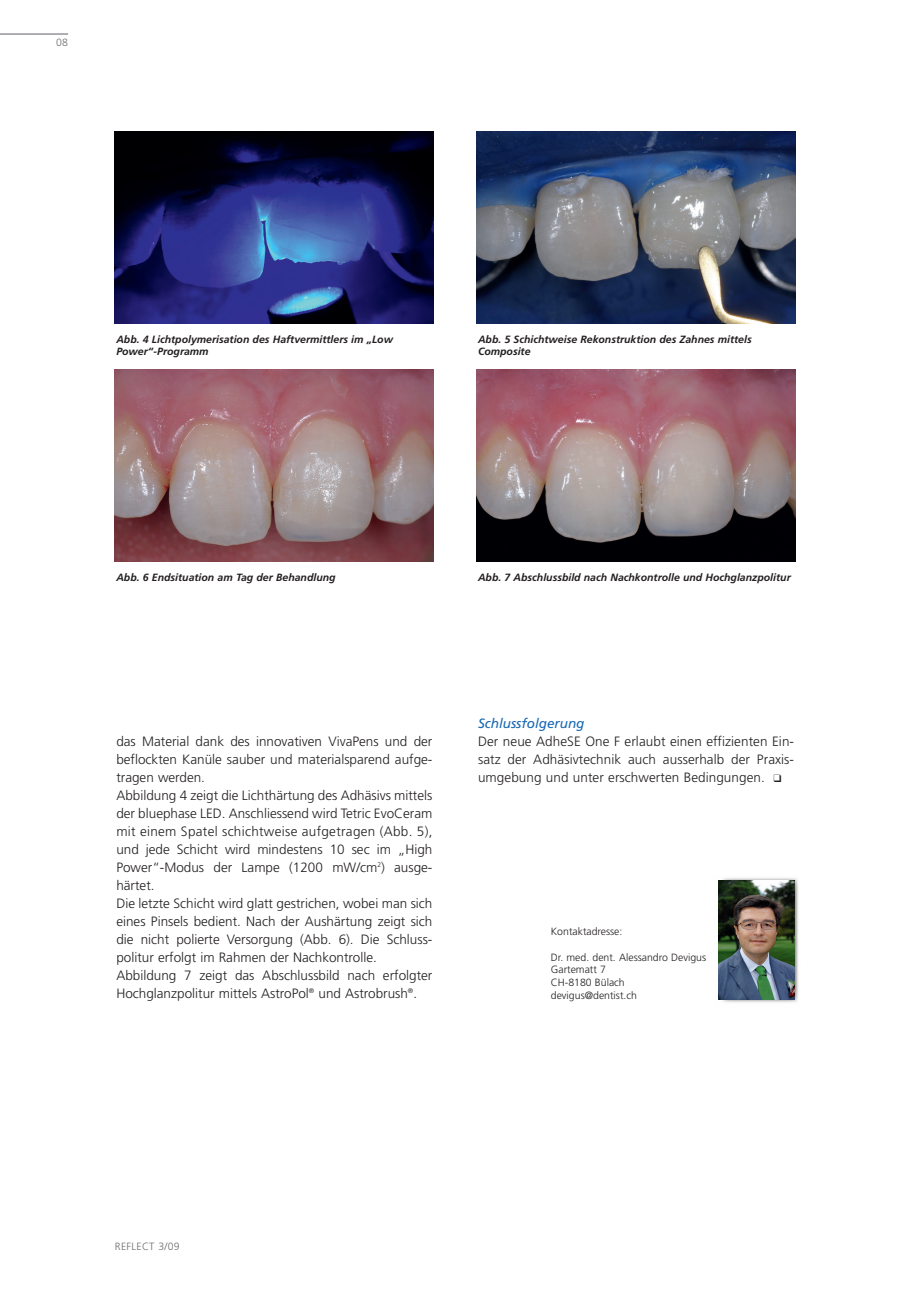
<style>
.page{position:relative;width:919px;height:1289px;background:#fff}
.page>*{position:absolute;margin:0;border:0;box-sizing:border-box;transform-origin:0 0}
.t1{font:300 13.5px/18px "Frutiger";color:#231f20}
.t2{font:italic 700 10.5px/12px "Frutiger";color:#231f20}
.t3{font:300 10.5px/12.6px "Frutiger";color:#231f20}
.t4{font:300 10.5px "Frutiger";letter-spacing:.03em;color:#6c6d70}
.s1{font-weight:400;font-style:italic;color:#1768b4}
</style>
<div class="page">
<hr style="left:0;top:33px;width:68px;height:2px;background:#939598">
<img style="left:115px;top:132px;width:319px;height:191px">
<img style="left:115px;top:370px;width:319px;height:191px">
<img style="left:476px;top:132px;width:319px;height:191px">
<img style="left:476px;top:370px;width:319px;height:191px">
<img style="left:718px;top:878px;width:80px;height:125px">
<img style="left:718px;top:880px;width:76px;height:119px">
<p class="t4" style="left:56px;top:38px;width:13px">08</p>
<p class="t2" style="left:116px;top:334px;width:278px">Abb. 4 Lichtpolymerisation des Haftvermittlers im „Low<br>Power“-Programm</p>
<p class="t2" style="left:478px;top:334px;width:275px">Abb. 5 Schichtweise Rekonstruktion des Zahnes mittels<br>Composite</p>
<p class="t2" style="left:116px;top:572px;width:221px">Abb. 6 Endsituation am Tag der Behandlung</p>
<p class="t2" style="left:478px;top:572px;width:314px">Abb. 7 Abschlussbild nach Nachkontrolle und Hochglanzpolitur</p>
<p class="t1" style="left:116px;top:733px;width:317px">das Material dank des innovativen VivaPens und der beflockten Kanüle sauber und materialsparend aufge&shy;tragen werden.<br>Abbildung 4 zeigt die Lichthärtung des Adhäsivs mittels der bluephase LED. Anschliessend wird Tetric EvoCeram mit einem Spatel schichtweise aufgetragen (Abb. 5), und jede Schicht wird mindestens 10 sec im „High Power“-Modus der Lampe (1200 mW/cm<sup>2</sup>) ausge - härtet.<br>Die letzte Schicht wird glatt gestrichen, wobei man sich eines Pinsels bedient. Nach der Aushärtung zeigt sich die nicht polierte Versorgung (Abb. 6). Die Schluss - politur erfolgt im Rahmen der Nachkontrolle.<br>Abbildung 7 zeigt das Abschlussbild nach erfolgter Hoch glanzpolitur mittels AstroPol<sup>®</sup> und Astrobrush<sup>®</sup>.</p>
<p class="t1" style="left:478px;top:715px;width:317px"><span class="s1">Schlussfolgerung<br></span>Der neue AdheSE One F erlaubt einen effizienten Ein - satz der Adhäsivtechnik auch ausserhalb der Praxis - umgebung und unter erschwerten Be din gungen. ❑</p>
<p class="t3" style="left:551px;top:926px;width:73px">Kontaktadresse:</p>
<p class="t3" style="left:551px;top:951px;width:157px">Dr. med. dent. Alessandro Devigus<br>Gartematt 7<br>CH-8180 Bülach devigus@dentist.ch</p>
<p class="t4" style="left:115px;top:1242px;width:66px">REFLECT 3/09</p>
</div>
